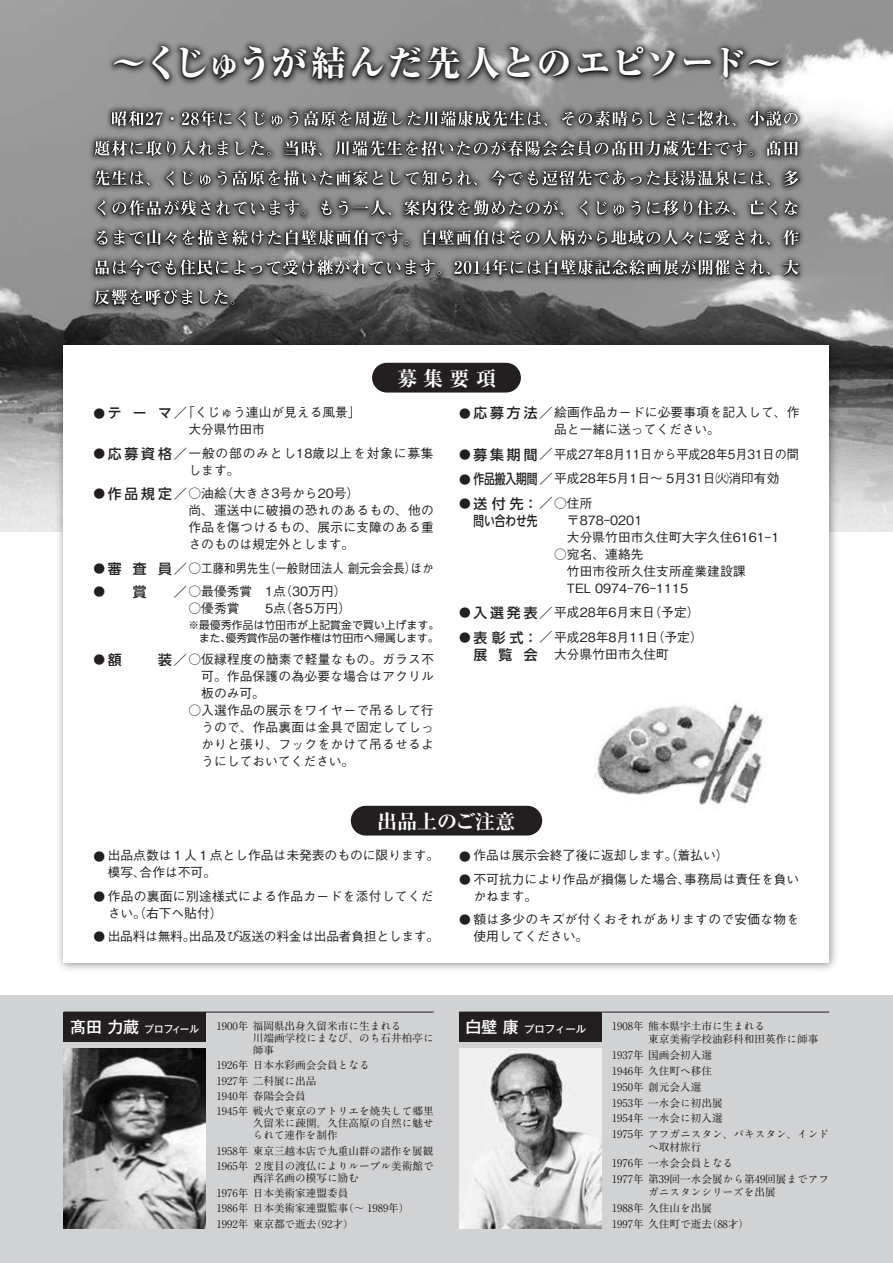
<style>
.page{position:relative;width:893px;height:1263px;background:#fff}
.page>*{position:absolute;margin:0;border:0;box-sizing:border-box;transform-origin:0 0}
.t1{font:800 35.1px "Ryumin Pr 5";letter-spacing:.015em;color:#fff}
.t2{font:700 expanded 20.25px "Ryumin Pr 5";color:#fff}
.t3{font:500 13.8px/17px "UD Shin Go NT Pro";letter-spacing:.005em;color:#231f20}
.t4{font:500 13.8px "UD Shin Go NT Pro";letter-spacing:.32em;color:#231f20}
.t5{font:500 12.75px/17px "Gothic BBB Pr 5";color:#231f20}
.t6{font:500 12.75px "Gothic BBB Pr 5";letter-spacing:.025em;color:#231f20}
.t7{font:500 12.75px "Gothic BBB Pr 5";color:#231f20;scale:.95 1}
.t8{font:500 12.75px "Gothic BBB Pr 5";letter-spacing:-.02em;color:#231f20}
.t9{font:500 12.75px "Gothic BBB Pr 5";letter-spacing:.065em;color:#231f20}
.t10{font:700 11.7px "UD Shin Go NT Pro De";color:#231f20}
.t11{font:700 10.65px/15.9px "A1 Mincho Std";color:#231f20}
.t12{font:10.65px/13.8px "UD Shin Go NT Pro";letter-spacing:.03em;color:#231f20;text-align:right}
.t13{font:500 10.35px "Gothic MB101 Pr 5";color:#fff;scale:.92 1}
.t14{font:500 10.35px "Gothic MB101 Pr 5";color:#fff}
.s1{font-family:"UD Shin Go NT Pro De";font-weight:700}
.s2{font-family:"UD Shin Go NT Pro De";font-weight:700;font-size:11.7px}
.s3{font-family:"UD Shin Go NT Pro";font-size:13.8px}
.s4{font-family:"UD Shin Go NT Pro De";font-weight:700;font-size:13.8px}
.s5{font-family:"Gothic BBB Pr 5";font-size:12.75px}
.s6{font-size:15.9px}
</style>
<div class="page">
<img style="left:0;top:0;width:893px;height:531px">
<div style="left:0;top:995px;width:893px;height:268px;background:#d1d2d4"></div>
<img style="left:51px;top:333px;width:791px;height:637px">
<div style="left:64px;top:346px;width:765px;height:617px;background:#fff"></div>
<div style="left:459px;top:1012px;width:142px;height:30px;background:#231f20"></div>
<div style="left:372px;top:363px;width:149px;height:30px;background:#231f20;border-radius:15px"></div>
<div style="left:351px;top:806px;width:191px;height:29px;background:#231f20;border-radius:15px"></div>
<img style="left:459px;top:1048px;width:142px;height:181px">
<div style="left:64px;top:1012px;width:142px;height:30px;background:#231f20"></div>
<img style="left:64px;top:1048px;width:142px;height:181px">
<img style="left:594px;top:703px;width:169px;height:107px">
<img style="left:104px;top:36px;width:689px;height:59px">
<img style="left:110px;top:43px;width:678px;height:46px">
<img style="left:85px;top:102px;width:723px;height:212px">
<img style="left:93px;top:109px;width:707px;height:197px">
<svg style="left:112px;top:111px;width:51px;height:15px"></svg>
<svg style="left:182px;top:111px;width:50px;height:15px"></svg>
<svg style="left:238px;top:111px;width:8px;height:15px"></svg>
<svg style="left:254px;top:112px;width:28px;height:14px"></svg>
<svg style="left:289px;top:111px;width:9px;height:15px"></svg>
<svg style="left:304px;top:111px;width:243px;height:15px;background:#777676"></svg>
<svg style="left:562px;top:111px;width:80px;height:15px"></svg>
<svg style="left:649px;top:112px;width:11px;height:13px"></svg>
<svg style="left:666px;top:111px;width:10px;height:15px"></svg>
<svg style="left:682px;top:111px;width:54px;height:15px"></svg>
<svg style="left:749px;top:111px;width:49px;height:15px"></svg>
<svg style="left:94px;top:141px;width:134px;height:15px;background:#787878"></svg>
<svg style="left:235px;top:141px;width:36px;height:15px"></svg>
<svg style="left:284px;top:141px;width:38px;height:15px"></svg>
<svg style="left:335px;top:140px;width:418px;height:16px;background:#727172"></svg>
<svg style="left:766px;top:141px;width:32px;height:15px"></svg>
<svg style="left:94px;top:170px;width:56px;height:16px"></svg>
<svg style="left:166px;top:171px;width:8px;height:15px"></svg>
<svg style="left:182px;top:171px;width:12px;height:14px"></svg>
<svg style="left:200px;top:175px;width:11px;height:11px"></svg>
<svg style="left:218px;top:170px;width:165px;height:16px;background:#747374"></svg>
<svg style="left:390px;top:170px;width:87px;height:16px"></svg>
<svg style="left:490px;top:170px;width:280px;height:16px;background:#737272"></svg>
<svg style="left:784px;top:170px;width:14px;height:16px"></svg>
<svg style="left:98px;top:200px;width:7px;height:15px"></svg>
<svg style="left:113px;top:200px;width:192px;height:16px;background:#727171"></svg>
<svg style="left:321px;top:200px;width:11px;height:15px"></svg>
<svg style="left:339px;top:200px;width:9px;height:15px"></svg>
<svg style="left:366px;top:200px;width:25px;height:15px"></svg>
<svg style="left:404px;top:200px;width:159px;height:15px;background:#747474"></svg>
<svg style="left:580px;top:200px;width:7px;height:15px"></svg>
<svg style="left:596px;top:201px;width:11px;height:14px"></svg>
<svg style="left:613px;top:204px;width:11px;height:12px"></svg>
<svg style="left:631px;top:200px;width:9px;height:15px"></svg>
<svg style="left:647px;top:200px;width:88px;height:15px"></svg>
<svg style="left:749px;top:200px;width:28px;height:15px"></svg>
<svg style="left:785px;top:200px;width:12px;height:15px"></svg>
<svg style="left:97px;top:231px;width:11px;height:14px"></svg>
<svg style="left:114px;top:230px;width:63px;height:15px"></svg>
<svg style="left:183px;top:230px;width:225px;height:15px;background:#777676"></svg>
<svg style="left:424px;top:230px;width:346px;height:15px;background:#777677"></svg>
<svg style="left:783px;top:230px;width:16px;height:15px"></svg>
<svg style="left:96px;top:260px;width:345px;height:15px;background:#757474"></svg>
<svg style="left:454px;top:260px;width:316px;height:15px;background:#777677"></svg>
<svg style="left:783px;top:260px;width:15px;height:15px"></svg>
<svg style="left:94px;top:289px;width:98px;height:16px;background:#757474"></svg>
<svg style="left:199px;top:290px;width:35px;height:15px"></svg>
<hr style="left:459px;top:1012px;width:370px;height:1px;background:#231f20">
<hr style="left:64px;top:1012px;width:370px;height:1px;background:#231f20">
<h1 class="t1" style="left:111px;top:36px;width:672px">～くじゅうが結んだ先人とのエピソード～</h1>
<h2 class="t2" style="left:397px;top:362px;width:100px">募集要項</h2>
<p class="t5" style="left:189px;top:403px;width:174px;text-indent:-6px">「くじゅう連山が見える風景」大分県竹田市</p>
<p class="t5" style="left:189px;top:460px;width:53px">します。</p>
<p class="t5" style="left:189px;top:501px;width:247px;text-align:justify">尚、運送中に破損の恐れのあるもの、他の作品を傷つけるもの、展示に支障のある重さのものは規定外とします。</p>
<p class="t4" style="left:108px;top:402px;width:81px">テーマ<span class="s1">／</span></p>
<p class="t9" style="left:94px;top:443px;width:342px"><span class="s2">●</span><span class="s3">応募資格</span><span class="s4">／</span>一般の部のみとし18歳以上を対象に募集</p>
<p class="t5" style="left:94px;top:484px;width:267px"><span class="s2">●</span> <span class="s3">作品規定</span><span class="s4">／</span>○油絵（大きさ3号から20号）</p>
<p class="t10" style="left:94px;top:404px;width:13px">●</p>
<p class="t5" style="left:94px;top:555px;width:341px;line-height:23.4px"><span class="s2">●</span> <span class="s3">審 査 員</span><span class="s4">／</span>○工藤和男先生（一般財団法人 創元会会長）ほか<span class="s2">●</span> <span class="s3">　 賞 　</span><span class="s4">／</span>○最優秀賞　1点（30万円）</p>
<p class="t5" style="left:189px;top:599px;width:164px">○優秀賞　　5点（各5万円）</p>
<p class="t12" style="left:189px;top:617px;width:252px">※最優秀作品は竹田市が上記賞金で買い上げます。また、優秀賞作品の著作権は竹田市へ帰属します。</p>
<p class="t4" style="left:108px;top:648px;width:15px">額</p>
<p class="t5" style="left:158px;top:650px;width:277px"><span class="s3">装</span><span class="s4">／</span>○仮縁程度の簡素で軽量なもの。ガラス不</p>
<p class="t10" style="left:94px;top:650px;width:13px">●</p>
<p class="t5" style="left:201px;top:667px;width:234px">可。作品保護の為必要な場合はアクリル板のみ可。</p>
<p class="t5" style="left:201px;top:701px;width:234px;text-align:justify;text-indent:-13px">○入選作品の展示をワイヤーで吊るして行うので、作品裏面は金具で固定してしっかりと張り、フックをかけて吊るせるようにしておいてください。</p>
<p class="t5" style="left:459px;top:403px;width:342px"><span class="s2">●</span> <span class="s3">応募方法</span><span class="s4">／</span>絵画作品カードに必要事項を記入して、作</p>
<p class="t7" style="left:459px;top:444px;width:359px"><span class="s2">●</span> <span class="s3">募集期間</span><span class="s4">／</span>平成27年8月11日から平成28年5月31日の間</p>
<p class="t5" style="left:459px;top:469px;width:322px"><span class="s2">●</span> <span class="s3">作品搬入期間</span><span class="s4">／</span>平成28年5月1日～ 5月31日㈫消印有効</p>
<p class="t3" style="left:473px;top:495px;width:121px">送付先：<span class="s1">／</span><span class="s5">○住所</span>問い合わせ先</p>
<p class="t5" style="left:554px;top:420px;width:167px">品と一緒に送ってください。</p>
<p class="t10" style="left:459px;top:494px;width:13px">●</p>
<p class="t5" style="left:554px;top:510px;width:227px">　〒878-0201<br>　大分県竹田市久住町大字久住6161-1</p>
<p class="t5" style="left:554px;top:544px;width:193px">○宛名、連絡先<br>　竹田市役所久住支所産業建設課　TEL 0974-76-1115</p>
<p class="t5" style="left:459px;top:603px;width:242px"><span class="s2">●</span> <span class="s3">入選発表</span><span class="s4">／</span>平成28年6月末日（予定）</p>
<p class="t5" style="left:459px;top:627px;width:245px"><span class="s2">●</span> <span class="s3">表彰式：</span><span class="s4">／</span>平成28年8月11日（予定）</p>
<p class="t4" style="left:473px;top:643px;width:66px">展覧会</p>
<p class="t5" style="left:554px;top:644px;width:116px">大分県竹田市久住町</p>
<h2 class="t2" style="left:377px;top:805px;width:140px">出品上のご注意</h2>
<p class="t5" style="left:94px;top:846px;width:347px"><span class="s2">●</span> 出品点数は１人１点とし作品は未発表のものに限ります。</p>
<p class="t6" style="left:94px;top:886px;width:342px"><span class="s2">●</span> 作品の裏面に別途様式による作品カードを添付してくだ</p>
<p class="t8" style="left:94px;top:926px;width:347px"><span class="s2">●</span> 出品料は無料。出品及び返送の料金は出品者負担とします。</p>
<p class="t5" style="left:459px;top:846px;width:271px"><span class="s2">●</span> 作品は展示会終了後に返却します。（着払い）</p>
<p class="t5" style="left:459px;top:869px;width:342px"><span class="s2">●</span> 不可抗力により作品が損傷した場合、事務局は責任を負い</p>
<p class="t6" style="left:459px;top:909px;width:342px"><span class="s2">●</span> 額は多少のキズが付くおそれがありますので安価な物を</p>
<p class="t5" style="left:108px;top:863px;width:150px">模写、合作は不可。　　 　</p>
<p class="t5" style="left:108px;top:903px;width:116px">さい。（右下へ貼付）</p>
<p class="t5" style="left:473px;top:886px;width:65px">かねます。</p>
<p class="t5" style="left:473px;top:927px;width:116px">使用してください。</p>
<p class="t13" style="left:70px;top:1021px;width:142px"><span class="s6">髙田 力蔵</span>プロフィール</p>
<p class="t11" style="left:216px;top:1016px;width:187px">1900年福岡県出身久留米市に生まれる</p>
<p class="t11" style="left:216px;top:1056px;width:219px;line-height:15.3px">1926年日本水彩画会会員となる<br>1927年二科展に出品<br>1940年春陽会会員<br>1945年戦火で東京のアトリエを焼失して郷里</p>
<p class="t11" style="left:216px;top:1141px;width:219px;line-height:15.3px">1958年東京三越本店で九重山群の諸作を展観<br>1965年２度目の渡仏によりルーブル美術館で</p>
<p class="t11" style="left:216px;top:1184px;width:195px;line-height:15.3px">1976年日本美術家連盟委員<br>1986年日本美術家連盟監事（～ 1989年）<br>1992年東京都で逝去（92才）</p>
<p class="t11" style="left:253px;top:1030px;width:183px;line-height:12px">川端画学校にまなび、のち石井柏亭に師事</p>
<p class="t11" style="left:253px;top:1116px;width:182px;line-height:12px">久留米に疎開。久住高原の自然に魅せられて連作を制作</p>
<p class="t11" style="left:253px;top:1168px;width:108px">西洋名画の模写に励む</p>
<p class="t14" style="left:466px;top:1021px;width:122px"><span class="s6">白壁 康</span>プロフィール</p>
<p class="t11" style="left:612px;top:1016px;width:155px">1908年熊本県宇土市に生まれる</p>
<p class="t11" style="left:612px;top:1045px;width:219px">1937年国画会初入選<br>1946年久住町へ移住<br>1950年創元会入選<br>1953年一水会に初出展<br>1954年一水会に初入選<br>1975年アフガニスタン、パキスタン、インド</p>
<p class="t11" style="left:612px;top:1154px;width:219px">1976年一水会会員となる<br>1977年第39回一水会展から第49回展までアフ</p>
<p class="t11" style="left:612px;top:1198px;width:139px">1988年久住山を出展<br>1997年久住町で逝去（88才）</p>
<p class="t11" style="left:648px;top:1029px;width:172px">東京美術学校油彩科和田英作に師事</p>
<p class="t11" style="left:648px;top:1138px;width:55px">へ取材旅行</p>
<p class="t11" style="left:648px;top:1182px;width:129px">ガニスタンシリーズを出展</p>
</div>
